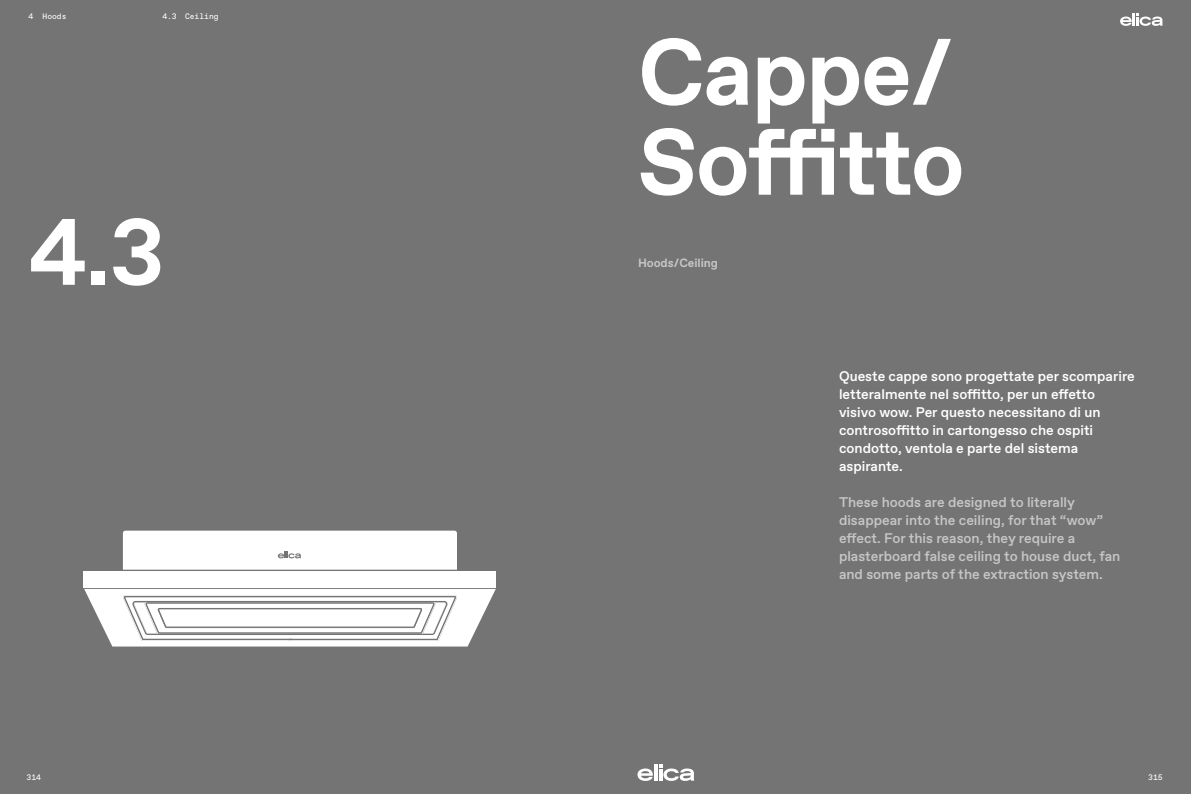
<style>
.page{position:relative;width:1191px;height:794px;background:#757474}
.page>*{position:absolute;margin:0;border:0;box-sizing:border-box;transform-origin:0 0}
.t1{font:700 94px/90px "Elica Favorit";letter-spacing:-.02em;color:#fff}
.t2{font:500 14px/18px "Elica Favorit";color:#fff}
.t3{font:500 14px/18px "Elica Favorit";color:#c6c6c6}
.t4{font:700 12px "Elica Favorit";color:#c6c6c6}
.t5{font:8px "Elica Favorit Mono";color:#fff}
</style>
<div class="page">
<svg style="left:637px;top:768px;width:16px;height:13px"></svg>
<hr style="left:654px;top:764px;width:3px;height:16px;background:#fff">
<svg style="left:659px;top:764px;width:35px;height:17px"></svg>
<div style="left:84px;top:571px;width:412px;height:16px;background:#fff"></div>
<svg style="left:84px;top:589px;width:412px;height:57px;background:#e0e0e0"></svg>
<div style="left:123px;top:530px;width:334px;height:39px;background:#fff"></div>
<svg style="left:1120px;top:13px;width:42px;height:13px"></svg>
<p class="t5" style="left:28px;top:12px;width:40px">4 Hoods</p>
<p class="t5" style="left:162px;top:12px;width:58px">4.3 Ceiling</p>
<h1 class="t1" style="left:28px;top:206px;width:139px">4.3</h1>
<h1 class="t1" style="left:638px;top:26px;width:328px">Cappe/<br>Soffitto</h1>
<p class="t4" style="left:638px;top:254px;width:82px">Hoods/Ceiling</p>
<p class="t2" style="left:839px;top:367px;width:297px">Queste cappe sono progettate per scomparire letteralmente nel soffitto, per un effetto visivo wow. Per questo necessitano di un controsoffitto in cartongesso che ospiti condotto, ventola e parte del sistema aspirante.</p>
<p class="t3" style="left:839px;top:493px;width:283px">These hoods are designed to literally disappear into the ceiling, for that “wow” effect. For this reason, they require a plasterboard false ceiling to house duct, fan and some parts of the extraction system.</p>
<p class="t5" style="left:27px;top:772px;width:16px">314</p>
<p class="t5" style="left:1148px;top:772px;width:16px">315</p>
</div>
